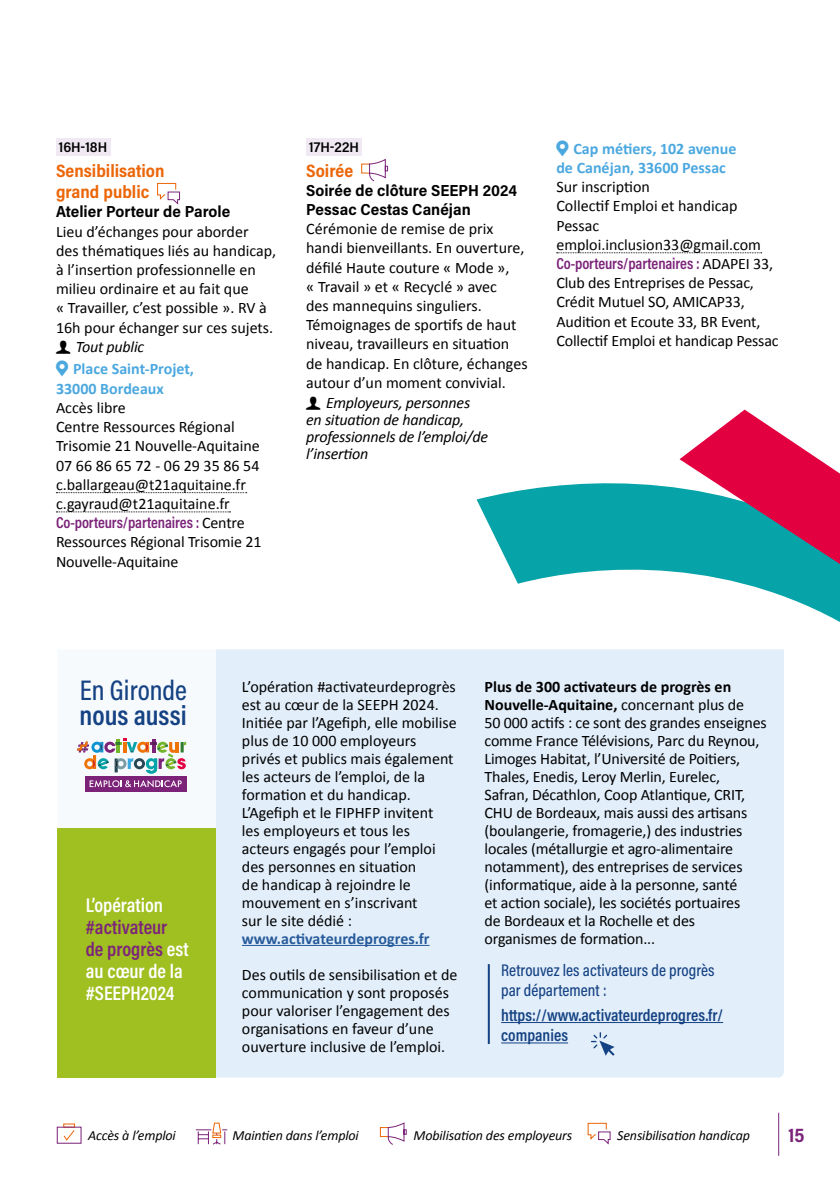
<style>
.page{position:relative;width:840px;height:1191px;background:#fff}
.page>*{position:absolute;margin:0;border:0;box-sizing:border-box;transform-origin:0 0}
.t1{font:28.6px "Acumin Variable Concept";letter-spacing:-.105em;color:#154283}
.t2{font:28px "Acumin Variable Concept";letter-spacing:-.085em;color:#154283}
.t3{font:600 20px/22px "Acumin Pro Cond";color:#fff}
.t4{font:20px/22px "Acumin Variable Concept";letter-spacing:-.07em;color:#7c247a}
.t5{font:18px/21.6px "Acumin Variable Concept";letter-spacing:-.01em;color:#ec6608}
.t6{font:17px/20.4px "Acumin Variable Concept";letter-spacing:-.085em;color:#154283}
.t7{font:16px/18px "Calibri";color:#000}
.t8{font:italic 16px/17px "Calibri";letter-spacing:-.015em;color:#000}
.t9{font:700 16px/19.2px "Calibri";color:#4ba8df}
.t10{font:16px/19.2px "Acumin Variable Concept";letter-spacing:.03em;color:#000}
.t11{font:16px "Acumin Variable Concept";letter-spacing:-.08em;color:#7b2379}
.t12{font:700 16px "Calibri";color:#275b9b}
.t13{font:italic 14px "Calibri";letter-spacing:-.01em;color:#000}
.t14{font:14px "Acumin Variable Concept";letter-spacing:-.01em;color:#000}
.s1{font-family:"Calibri";color:#000}
.s2{font-family:"Acumin Pro Cond";font-weight:600;color:#fff}
.s3{font-weight:700}
</style>
<div class="page">
<div style="left:57px;top:1126px;width:24px;height:17px;border:1px solid #7c247a"></div>
<svg style="left:63px;top:1130px;width:12px;height:11px"></svg>
<svg style="left:195px;top:1122px;width:33px;height:23px"></svg>
<svg style="left:379px;top:1122px;width:28px;height:23px"></svg>
<svg style="left:587px;top:1122px;width:23px;height:23px"></svg>
<hr style="left:777px;top:1112px;width:1px;height:43px;background:#7c247a">
<svg style="left:476px;top:483px;width:363px;height:139px;fill:#06a3a8"></svg>
<div style="left:56px;top:138px;width:54px;height:18px;background:#f0e9f3"></div>
<svg style="left:56px;top:492px;width:190px;height:1px"></svg>
<svg style="left:56px;top:511px;width:174px;height:1px"></svg>
<svg style="left:157px;top:183px;width:23px;height:22px"></svg>
<div style="left:306px;top:138px;width:56px;height:18px;background:#f0e9f3"></div>
<svg style="left:361px;top:159px;width:27px;height:23px"></svg>
<svg style="left:556px;top:252px;width:205px;height:1px"></svg>
<div style="left:216px;top:649px;width:567px;height:428px;background:#e2eefa"></div>
<div style="left:57px;top:827px;width:159px;height:250px;background:#a0bf20"></div>
<div style="left:57px;top:649px;width:159px;height:178px;background:#f7fafd"></div>
<hr style="left:242px;top:945px;width:187px;height:1px;background:#275b9b">
<hr style="left:501px;top:1022px;width:221px;height:1px;background:#154283">
<hr style="left:501px;top:1042px;width:66px;height:1px;background:#154283">
<div style="left:85px;top:775px;width:101px;height:16px;background:#7c2279"></div>
<svg style="left:90px;top:780px;width:91px;height:7px"></svg>
<svg style="left:77px;top:738px;width:109px;height:35px"></svg>
<svg style="left:590px;top:1032px;width:24px;height:23px"></svg>
<hr style="left:487px;top:964px;width:2px;height:80px;background:#154283">
<svg style="left:679px;top:409px;width:160px;height:155px"></svg>
<p class="t14" style="left:59px;top:138px;width:51px">16H-18H</p>
<p class="t5" style="left:56px;top:159px;width:110px">Sensibilisation grand public</p>
<p class="t10" style="left:56px;top:201px;width:175px">Atelier Porteur de Parole</p>
<p class="t7" style="left:56px;top:221px;width:221px;line-height:19.2px">Lieu d’échanges pour aborder<br>des thématiques liés au handicap, à l’insertion professionnelle en milieu ordinaire et au fait que<br>« Travailler, c’est possible ». RV à<br>16h pour échanger sur ces sujets.</p>
<p class="t8" style="left:76px;top:338px;width:70px">Tout public</p>
<p class="t9" style="left:56px;top:359px;width:139px;text-indent:17px">Place Saint-Projet,<br>33000 Bordeaux</p>
<p class="t7" style="left:56px;top:397px;width:205px;line-height:19.2px">Accès libre<br>Centre Ressources Régional<br>Trisomie 21 Nouvelle-Aquitaine<br>07 66 86 65 72 - 06 29 35 86 54 c.ballargeau@t21aquitaine.fr c.gayraud@t21aquitaine.fr</p>
<p class="t11" style="left:56px;top:511px;width:190px">Co-porteurs/partenaires : <span class="s1">Centre</span></p>
<p class="t7" style="left:56px;top:532px;width:207px;line-height:19.2px">Ressources Régional Trisomie 21<br>Nouvelle-Aquitaine</p>
<p class="t14" style="left:309px;top:138px;width:52px">17H-22H</p>
<p class="t5" style="left:306px;top:159px;width:49px">Soirée</p>
<p class="t10" style="left:306px;top:180px;width:212px">Soirée de clôture SEEPH 2024<br>Pessac Cestas Canéjan</p>
<p class="t7" style="left:306px;top:219px;width:223px;line-height:19.2px">Cérémonie de remise de prix handi bienveillants. En ouverture, défilé Haute couture « Mode »,<br>« Travail » et « Recyclé » avec<br>des mannequins singuliers.<br>Témoignages de sportifs de haut niveau, travailleurs en situation de handicap. En clôture, échanges autour d’un moment convivial.</p>
<p class="t8" style="left:306px;top:393px;width:183px;text-indent:20px">Employeurs, personnes en situation de handicap, professionnels de l’emploi/de l’insertion</p>
<p class="t9" style="left:556px;top:138px;width:181px;text-indent:17px">Cap métiers, 102 avenue de Canéjan, 33600 Pessac</p>
<p class="t7" style="left:556px;top:177px;width:206px;line-height:19.2px">Sur inscription<br>Collectif Emploi et handicap<br>Pessac emploi.inclusion33@gmail.com</p>
<p class="t11" style="left:556px;top:252px;width:218px">Co-porteurs/partenaires : <span class="s1">ADAPEI 33,</span></p>
<p class="t7" style="left:556px;top:273px;width:224px;line-height:19.2px">Club des Entreprises de Pessac,<br>Crédit Mutuel SO, AMICAP33,<br>Audition et Ecoute 33, BR Event,<br>Collectif Emploi et handicap Pessac</p>
<h1 class="t1" style="left:80px;top:670px;width:111px">En Gironde</h1>
<h2 class="t2" style="left:79px;top:695px;width:109px">nous aussi</h2>
<p class="t3" style="left:86px;top:893px;width:79px">L’opération</p>
<p class="t4" style="left:86px;top:915px;width:104px">#activateur de progrès <span class="s2">est</span></p>
<p class="t3" style="left:86px;top:959px;width:98px">au cœur de la #SEEPH2024</p>
<p class="t7" style="left:242px;top:677px;width:216px">L’opération #activateurdeprogrès est au cœur de la SEEPH 2024.<br>Initiée par l’Agefiph, elle mobilise plus de 10 000 employeurs privés et publics mais également les acteurs de l’emploi, de la formation et du handicap.<br>L’Agefiph et le FIPHFP invitent<br>les employeurs et tous les acteurs engagés pour l’emploi des personnes en situation<br>de handicap à rejoindre le mouvement en s’inscrivant<br>sur le site dédié :</p>
<p class="t12" style="left:242px;top:927px;width:189px">www.activateurdeprogres.fr</p>
<p class="t7" style="left:242px;top:965px;width:217px">Des outils de sensibilisation et de communication y sont proposés pour valoriser l’engagement des organisations en faveur d’une ouverture inclusive de l’emploi.</p>
<p class="t7" style="left:484px;top:677px;width:284px"><span class="s3">Plus de 300 activateurs de progrès en Nouvelle-Aquitaine,</span> concernant plus de<br>50 000 actifs : ce sont des grandes enseignes comme France Télévisions, Parc du Reynou, Limoges Habitat, l’Université de Poitiers, Thales, Enedis, Leroy Merlin, Eurelec, Safran, Décathlon, Coop Atlantique, CRIT, CHU de Bordeaux, mais aussi des artisans (boulangerie, fromagerie,) des industries locales (métallurgie et agro-alimentaire notamment), des entreprises de services (informatique, aide à la personne, santé<br>et action sociale), les sociétés portuaires<br>de Bordeaux et la Rochelle et des organismes de formation...</p>
<p class="t6" style="left:501px;top:959px;width:216px">Retrouvez les activateurs de progrès par département :</p>
<p class="t6" style="left:501px;top:1004px;width:225px">https://www.activateurdeprogres.fr/ companies</p>
<p class="t13" style="left:88px;top:1125px;width:89px">Accès à l’emploi</p>
<p class="t13" style="left:232px;top:1125px;width:127px">Maintien dans l’emploi</p>
<p class="t13" style="left:413px;top:1125px;width:160px">Mobilisation des employeurs</p>
<p class="t13" style="left:616px;top:1125px;width:134px">Sensibilisation handicap</p>
<p class="t4" style="left:787px;top:1123px;width:18px">15</p>
</div>
